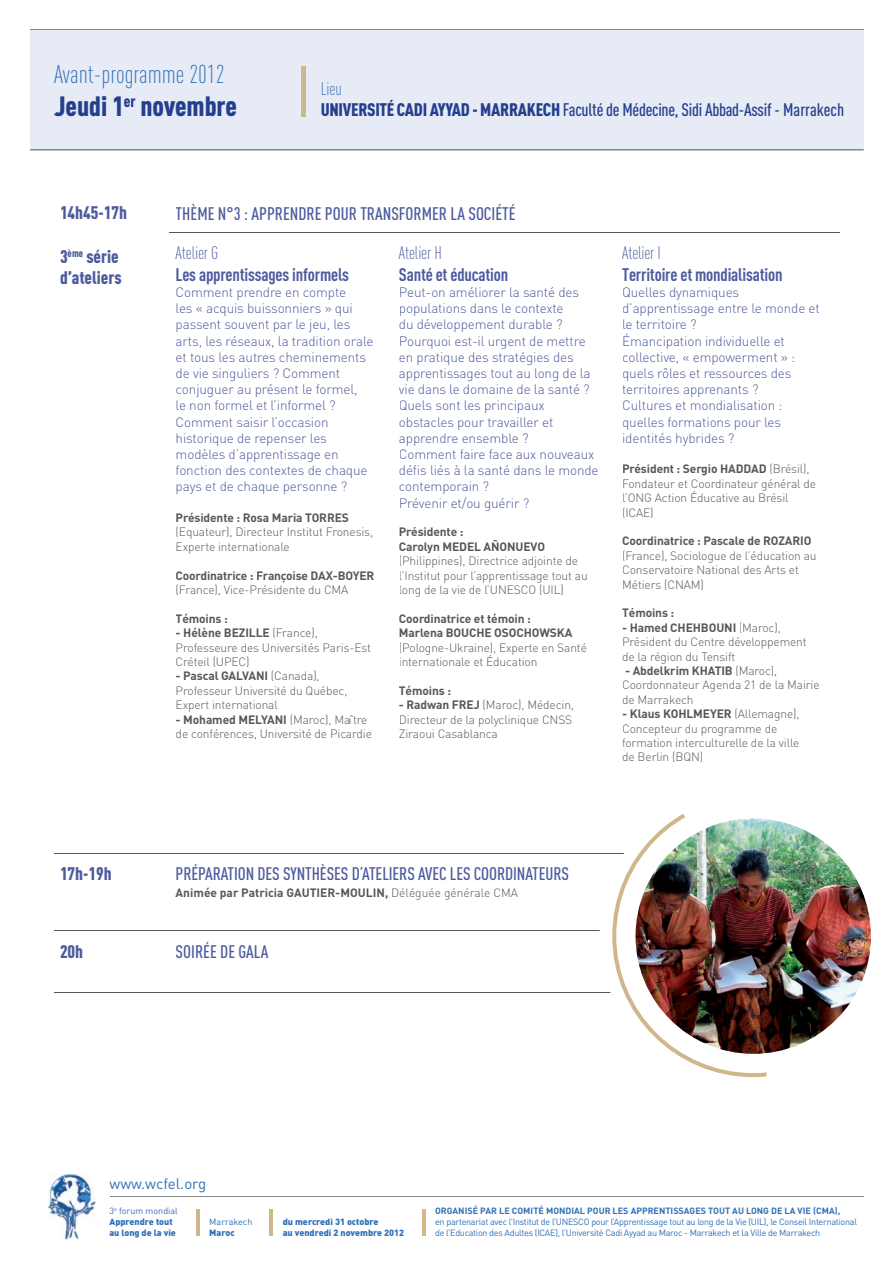
<style>
.page{position:relative;width:893px;height:1263px;background:#fff}
.page>*{position:absolute;margin:0;border:0;box-sizing:border-box;transform-origin:0 0}
.t1{font:900 27.6px "DIN Cond";color:#253f8e}
.t2{font:300 25.5px "DIN Cond";color:#3170b8}
.t3{font:500 18px "DIN Cond";letter-spacing:-.005em;color:#4d5b9e}
.t4{font:500 18px/21.6px "DIN Cond";letter-spacing:-.015em;color:#253f8e}
.t5{font:700 18px "DIN Cond";letter-spacing:-.01em;color:#4d5b9e}
.t6{font:900 18px/21.6px "DIN Cond";color:#4d5b9e}
.t7{font:300 18px "DIN Cond";letter-spacing:-.01em;color:#4d5b9e}
.t8{font:15px "DIN";color:#3170b8}
.t9{font:300 13.5px/16.2px "DIN";letter-spacing:-.01em;color:#4d5b9e}
.t10{font:300 12px/14.4px "DIN";letter-spacing:-.01em;color:#57585a}
.t11{font:700 12px/14.4px "DIN";letter-spacing:-.01em;color:#57585a}
.t12{font:9px/10.8px "DIN";letter-spacing:-.03em;color:#3170b8}
.t13{font:900 9px/10.8px "DIN";color:#3170b8}
.t14{font:700 9px "DIN";color:#3170b8}
.t15{font:9px "DIN";color:#3170b8}
.s1{font-weight:300;color:#3170b8}
.s2{font-weight:900}
.s3{font-weight:700}
.s4{font-weight:300}
.s5{font-weight:400}
</style>
<div class="page">
<hr style="left:197px;top:1209px;width:3px;height:26px;background:#ceb78a">
<hr style="left:269px;top:1209px;width:4px;height:26px;background:#ceb78a">
<hr style="left:422px;top:1209px;width:4px;height:26px;background:#ceb78a">
<hr style="left:110px;top:1196px;width:753px;height:1px;background:#888a8d">
<img style="left:48px;top:1174px;width:48px;height:66px">
<hr style="left:170px;top:232px;width:223px;height:1px;background:#57585a">
<hr style="left:393px;top:232px;width:223px;height:1px;background:#57585a">
<hr style="left:616px;top:232px;width:223px;height:1px;background:#57585a">
<hr style="left:54px;top:853px;width:116px;height:1px;background:#57585a">
<hr style="left:170px;top:853px;width:223px;height:1px;background:#57585a">
<hr style="left:393px;top:853px;width:223px;height:1px;background:#57585a">
<hr style="left:54px;top:930px;width:116px;height:1px;background:#57585a">
<hr style="left:170px;top:930px;width:223px;height:1px;background:#57585a">
<hr style="left:393px;top:930px;width:223px;height:1px;background:#57585a">
<hr style="left:54px;top:992px;width:116px;height:1px;background:#57585a">
<hr style="left:170px;top:992px;width:223px;height:1px;background:#57585a">
<hr style="left:393px;top:992px;width:223px;height:1px;background:#57585a">
<div style="left:30px;top:29px;width:833px;height:121px;background:#e6ebf6"></div>
<div style="left:301px;top:67px;width:5px;height:50px;background:#ceb78a"></div>
<hr style="left:30px;top:29px;width:833px;height:1px;background:#86888c">
<hr style="left:30px;top:150px;width:833px;height:1px;background:#86888c">
<svg style="left:612px;top:821px;width:60px;height:230px"></svg>
<svg style="left:672px;top:814px;width:199px;height:264px"></svg>
<img style="left:635px;top:818px;width:236px;height:236px;border-radius:118px">
<h2 class="t2" style="left:54px;top:59px;width:172px">Avant-programme 2012</h2>
<h1 class="t1" style="left:54px;top:89px;width:184px">Jeudi 1<sup>er</sup> novembre</h1>
<h3 class="t4" style="left:321px;top:77px;width:525px"><span class="s1">Lieu<br></span><span class="s2">UNIVERSITÉ CADI AYYAD - MARRAKECH</span> Faculté de Médecine, Sidi Abbad-Assif - Marrakech</h3>
<h3 class="t6" style="left:60px;top:202px;width:68px">14h45-17h</h3>
<h3 class="t6" style="left:60px;top:245px;width:63px">3<sup>ème</sup> série d’ateliers</h3>
<h3 class="t3" style="left:176px;top:202px;width:342px">THÈME N°3 : APPRENDRE POUR TRANSFORMER LA SOCIÉTÉ</h3>
<h3 class="t7" style="left:176px;top:243px;width:44px">Atelier G</h3>
<h3 class="t5" style="left:176px;top:263px;width:175px">Les apprentissages informels</h3>
<p class="t9" style="left:176px;top:284px;width:199px">Comment prendre en compte<br>les « acquis buissonniers » qui passent souvent par le jeu, les arts, les réseaux, la tradition orale et tous les autres cheminements de vie singuliers ? Comment conjuguer au présent le formel,<br>le non formel et l’informel ?<br>Comment saisir l’occasion historique de repenser les modèles d’apprentissage en fonction des contextes de chaque pays et de chaque personne ?</p>
<p class="t11" style="left:176px;top:510px;width:175px">Présidente : Rosa Maria TORRES</p>
<p class="t10" style="left:176px;top:525px;width:199px">(Equateur), Directeur Institut Fronesis,<br>Experte internationale</p>
<p class="t11" style="left:176px;top:568px;width:200px">Coordinatrice : Françoise DAX-BOYER</p>
<p class="t10" style="left:176px;top:582px;width:174px">(France), Vice-Présidente du CMA</p>
<p class="t11" style="left:176px;top:611px;width:54px">Témoins :</p>
<p class="t10" style="left:176px;top:626px;width:197px"><span class="s3">- Hélène BEZILLE</span> (France),<br>Professeure des Universités Paris-Est<br>Créteil (UPEC)</p>
<p class="t10" style="left:176px;top:669px;width:173px"><span class="s3">- Pascal GALVANI</span> (Canada),<br>Professeur Université du Québec,<br>Expert international</p>
<p class="t10" style="left:176px;top:712px;width:198px"><span class="s3">- Mohamed MELYANI</span> (Maroc), Maître de conférences, Université de Picardie</p>
<h3 class="t7" style="left:399px;top:243px;width:44px">Atelier H</h3>
<h3 class="t5" style="left:399px;top:263px;width:111px">Santé et éducation</h3>
<p class="t9" style="left:399px;top:284px;width:201px">Peut-on améliorer la santé des populations dans le contexte<br>du développement durable ?<br>Pourquoi est-il urgent de mettre en pratique des stratégies des apprentissages tout au long de la vie dans le domaine de la santé ?<br>Quels sont les principaux obstacles pour travailler et apprendre ensemble ?<br>Comment faire face aux nouveaux défis liés à la santé dans le monde contemporain ?<br>Prévenir et/ou guérir ?</p>
<p class="t11" style="left:399px;top:524px;width:148px">Présidente :<br>Carolyn MEDEL AÑONUEVO</p>
<p class="t10" style="left:399px;top:554px;width:190px">(Philippines), Directrice adjointe de l’Institut pour l’apprentissage tout au long de la vie de l’UNESCO (UIL)</p>
<p class="t11" style="left:399px;top:611px;width:175px">Coordinatrice et témoin :<br>Marlena BOUCHE OSOCHOWSKA</p>
<p class="t10" style="left:399px;top:640px;width:190px">(Pologne-Ukraine), Experte en Santé internationale et Éducation</p>
<p class="t11" style="left:399px;top:683px;width:54px">Témoins :</p>
<p class="t10" style="left:399px;top:698px;width:177px"><span class="s3">- Radwan FREJ</span> (Maroc), Médecin,<br>Directeur de la polyclinique CNSS<br>Ziraoui Casablanca</p>
<h3 class="t7" style="left:622px;top:243px;width:40px">Atelier I</h3>
<h3 class="t5" style="left:622px;top:263px;width:162px">Territoire et mondialisation</h3>
<p class="t9" style="left:622px;top:284px;width:199px">Quelles dynamiques d’apprentissage entre le monde et le territoire ?<br>Émancipation individuelle et collective, « empowerment » : quels rôles et ressources des territoires apprenants ?<br>Cultures et mondialisation : quelles formations pour les identités hybrides ?</p>
<p class="t10" style="left:622px;top:462px;width:196px"><span class="s3">Président : Sergio HADDAD</span> (Brésil),<br>Fondateur et Coordinateur général de l’ONG Action Éducative au Brésil (ICAE)</p>
<p class="t11" style="left:622px;top:533px;width:191px">Coordinatrice : Pascale de ROZARIO</p>
<p class="t10" style="left:622px;top:548px;width:196px">(France), Sociologue de l’éducation au<br>Conservatoire National des Arts et<br>Métiers (CNAM)</p>
<p class="t11" style="left:622px;top:605px;width:54px">Témoins :</p>
<p class="t10" style="left:622px;top:620px;width:186px"><span class="s3">- Hamed CHEHBOUNI</span> (Maroc),<br>Président du Centre développement de la région du Tensift</p>
<p class="t10" style="left:622px;top:663px;width:199px"><span class="s3">- Abdelkrim KHATIB</span> (Maroc),<br>Coordonnateur Agenda 21 de la Mairie de Marrakech</p>
<p class="t10" style="left:622px;top:707px;width:179px"><span class="s3">- Klaus KOHLMEYER</span> (Allemagne),<br>Concepteur du programme de formation interculturelle de la ville de Berlin (BQN)</p>
<h3 class="t6" style="left:60px;top:862px;width:53px">17h-19h</h3>
<h3 class="t3" style="left:176px;top:863px;width:395px">PRÉPARATION DES SYNTHÈSES D’ATELIERS AVEC LES COORDINATEURS</h3>
<p class="t11" style="left:176px;top:885px;width:344px">Animée par Patricia GAUTIER-MOULIN, <span class="s4">Déléguée générale CMA</span></p>
<h3 class="t6" style="left:60px;top:940px;width:25px">20h</h3>
<h3 class="t3" style="left:176px;top:941px;width:94px">SOIRÉE DE GALA</h3>
<p class="t8" style="left:109px;top:1174px;width:98px">www.wcfel.org</p>
<p class="t13" style="left:109px;top:1205px;width:70px"><span class="s5">3</span><sup>e</sup> <span class="s5">forum mondial<br></span>Apprendre tout au long de la vie</p>
<p class="t14" style="left:435px;top:1205px;width:407px">ORGANISÉ PAR LE COMITÉ MONDIAL POUR LES APPRENTISSAGES TOUT AU LONG DE LA VIE (CMA),</p>
<p class="t12" style="left:435px;top:1216px;width:423px">en partenariat avec l’Institut de l’UNESCO pour l’Apprentissage tout au long de la Vie (UIL), le Conseil International de l’Education des Adultes (ICAE), l’Université Cadi Ayyad au Maroc - Marrakech et la Ville de Marrakech</p>
<p class="t15" style="left:209px;top:1216px;width:45px">Marrakech</p>
<p class="t13" style="left:209px;top:1226px;width:27px">Maroc</p>
<p class="t13" style="left:283px;top:1215px;width:123px">du mercredi 31 octobre<br>au vendredi 2 novembre 2012</p>
</div>
